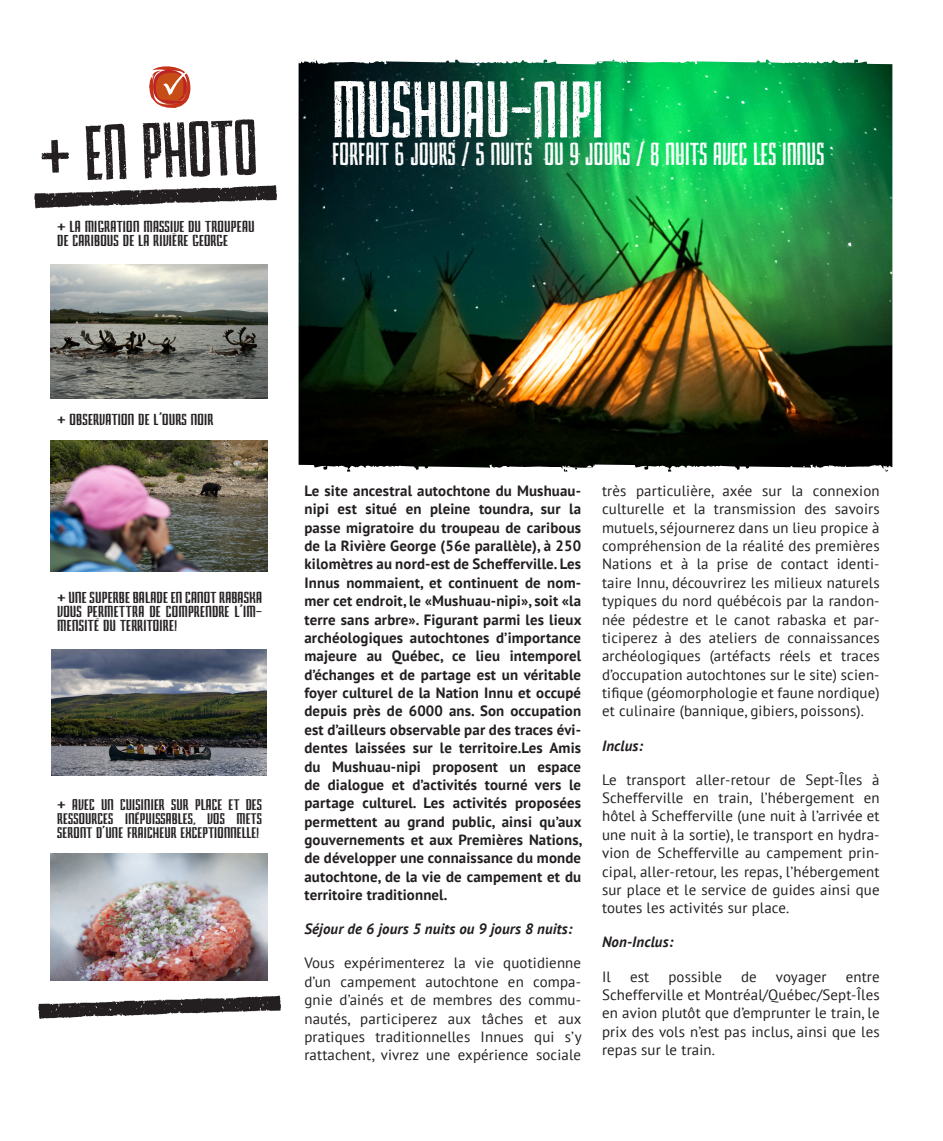
<style>
.page{position:relative;width:943px;height:1141px;background:#fff}
.page>*{position:absolute;margin:0;border:0;box-sizing:border-box;transform-origin:0 0}
.Grand_titre{font:70px "Primma Handmade Complete";letter-spacing:.01em;color:#fff}
.Encore{font:68.95px "Primma Handmade Complete";color:#231f20}
.Grand_titre___Second{font:28px "Primma Handmade Complete";letter-spacing:.01em;color:#fff}
.Articles___Texte{font:14.88px/18.4px "PT Sans";letter-spacing:.01em;color:#231f20;text-align:justify}
.Articles___Texte-2{font:700 14.88px/18.4px "PT Sans";letter-spacing:.01em;color:#231f20;text-align:justify}
.Articles___Texte-3{font:italic 700 14.88px "PT Sans";letter-spacing:.01em;color:#231f20}
.Encore___Texte{font:14px/14px "Primma Handmade Complete";letter-spacing:.01em;color:#231f20;scale:1.35 1}
.Encore___Texte-2{font:13.65px/14px "Primma Handmade Complete";letter-spacing:.015em;color:#231f20;text-align:justify;scale:1.35 1}
.s1{font-size:14px}
</style>
<div class="page">
<img style="left:298px;top:60px;width:594px;height:412px">
<img style="left:382px;top:60px;width:473px;height:5px">
<img style="left:51px;top:264px;width:217px;height:134px">
<svg style="left:38px;top:995px;width:243px;height:24px"></svg>
<svg style="left:149px;top:66px;width:42px;height:42px"></svg>
<svg style="left:34px;top:185px;width:243px;height:24px"></svg>
<img style="left:50px;top:441px;width:217px;height:130px">
<img style="left:51px;top:649px;width:215px;height:127px">
<img style="left:50px;top:854px;width:217px;height:127px">
<p class="Encore" style="left:38px;top:106px;width:219px;rotate:-2deg">+ EN PHOTO</p>
<p class="Encore___Texte" style="left:57px;top:218px;width:148px">+ LA MIGRATION MASSIVE DU TROUPEAU<br>DE CARIBOUS DE LA RIVIÈRE GEORGE</p>
<p class="Grand_titre" style="left:332px;top:60px;width:273px">MUSHUAU-NIPI</p>
<p class="Grand_titre___Second" style="left:332px;top:135px;width:494px">FORFAIT 6 JOURS / 5 NUITS OU 9 JOURS / 8 NUITS AVEC LES INNUS</p>
<p class="Encore___Texte" style="left:57px;top:411px;width:117px">+ OBSERVATION DE L’OURS NOIR</p>
<p class="Encore___Texte" style="left:57px;top:589px;width:153px;text-align:justify">+ UNE SUPERBE BALADE EN CANOT RABASKA VOUS PERMETTRA DE COMPRENDRE L’IM-MENSITÉ DU TERRITOIRE!</p>
<p class="Encore___Texte-2" style="left:57px;top:796px;width:153px"><span class="s1">+</span> AVEC UN CUISINIER SUR PLACE ET DES RESSOURCES INÉPUISSABLES, VOS METS SERONT D’UNE FRAICHEUR EXCEPTIONNELLE!</p>
<p class="Articles___Texte-2" style="left:304px;top:481px;width:279px">Le site ancestral autochtone du Mushuau&shy;nipi est situé en pleine toundra, sur la passe migratoire du troupeau de caribous de la Rivière George (56e parallèle), à 250 kilomètres au nord-est de Schefferville. Les Innus nommaient, et continuent de nom&shy;mer cet endroit, le «Mushuau-nipi», soit «la terre sans arbre». Figurant parmi les lieux archéologiques autochtones d’importance majeure au Québec, ce lieu intemporel d’échanges et de partage est un véritable foyer culturel de la Nation Innu et occupé depuis près de 6000 ans. Son occupation est d’ailleurs observable par des traces évi&shy;dentes laissées sur le territoire.Les Amis du Mushuau-nipi proposent un espace de dialogue et d’activités tourné vers le partage culturel. Les activités proposées permettent au grand public, ainsi qu’aux gouvernements et aux Premières Nations, de développer une connaissance du monde autochtone, de la vie de campement et du territoire traditionnel.</p>
<p class="Articles___Texte-3" style="left:304px;top:919px;width:269px">Séjour de 6 jours 5 nuits ou 9 jours 8 nuits:</p>
<p class="Articles___Texte" style="left:304px;top:954px;width:279px">Vous expérimenterez la vie quotidienne d’un campement autochtone en compa&shy;gnie d’ainés et de membres des commu&shy;nautés, participerez aux tâches et aux pratiques traditionnelles Innues qui s’y rattachent, vivrez une expérience sociale</p>
<p class="Articles___Texte" style="left:602px;top:481px;width:279px">très particulière, axée sur la connexion culturelle et la transmission des savoirs mutuels, séjournerez dans un lieu propice à compréhension de la réalité des premières Nations et à la prise de contact identi&shy;taire Innu, découvrirez les milieux naturels typiques du nord québécois par la randon&shy;née pédestre et le canot rabaska et par&shy;ticiperez à des ateliers de connaissances archéologiques (artéfacts réels et traces d’occupation autochtones sur le site) scien&shy;tifique (géomorphologie et faune nordique) et culinaire (bannique, gibiers, poissons).</p>
<p class="Articles___Texte-3" style="left:602px;top:735px;width:43px">Inclus:</p>
<p class="Articles___Texte" style="left:602px;top:770px;width:279px">Le transport aller-retour de Sept-Îles à Schefferville en train, l’hébergement en hôtel à Schefferville (une nuit à l’arrivée et une nuit à la sortie), le transport en hydra&shy;vion de Schefferville au campement prin&shy;cipal, aller-retour, les repas, l’hébergement sur place et le service de guides ainsi que toutes les activités sur place.</p>
<p class="Articles___Texte-3" style="left:602px;top:932px;width:73px">Non-Inclus:</p>
<p class="Articles___Texte" style="left:602px;top:967px;width:10px">Il</p>
<p class="Articles___Texte" style="left:630px;top:967px;width:21px">est</p>
<p class="Articles___Texte" style="left:668px;top:967px;width:55px">possible</p>
<p class="Articles___Texte" style="left:741px;top:967px;width:17px">de</p>
<p class="Articles___Texte" style="left:775px;top:967px;width:52px">voyager</p>
<p class="Articles___Texte" style="left:602px;top:967px;width:279px;text-indent:244px">entre Schefferville et Montréal/Québec/Sept-Îles en avion plutôt que d’emprunter le train, le prix des vols n’est pas inclus, ainsi que les repas sur le train.</p>
</div>
